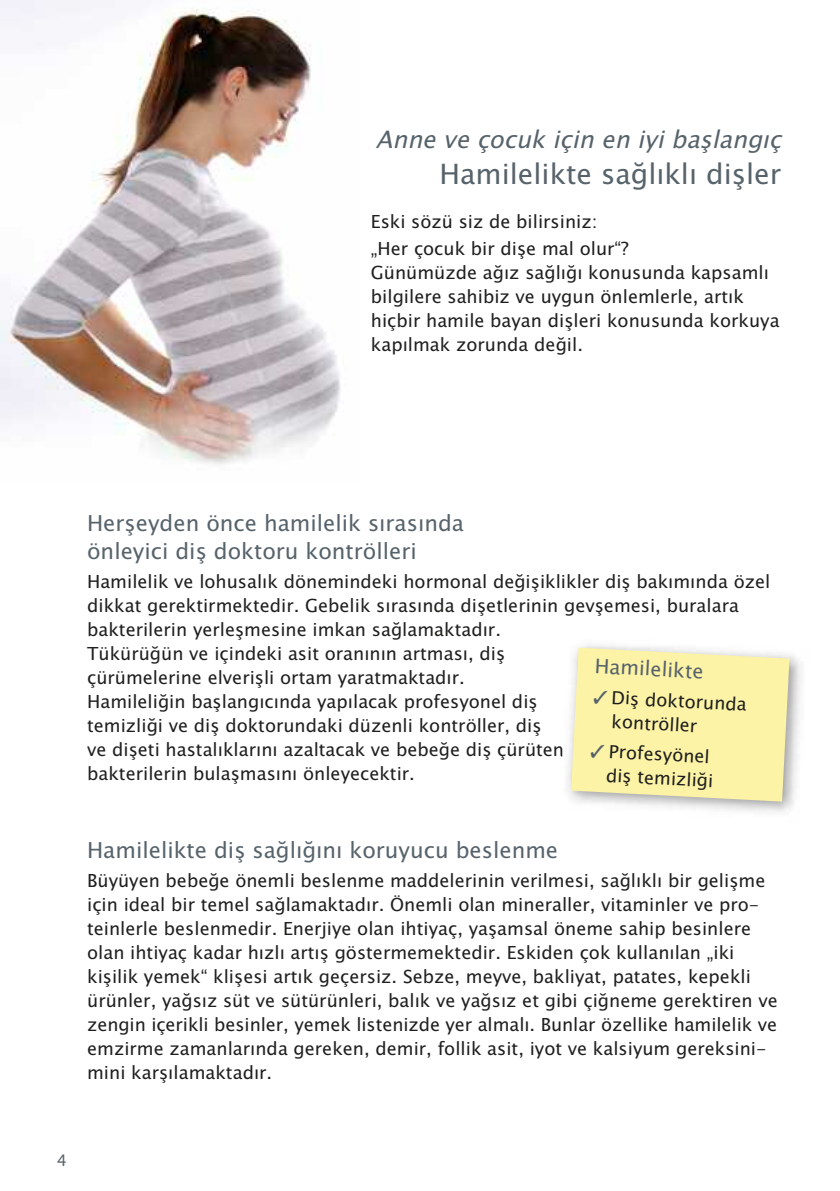
<style>
.page{position:relative;width:840px;height:1191px;background:#fff}
.page>*{position:absolute;margin:0;border:0;box-sizing:border-box;transform-origin:0 0}
.t1{font:28px "Lucida Sans Unicode";color:#57636b}
.t2{font:italic 24px "Lucida Sans Unicode";color:#57636b}
.t3{font:22px/28px "Lucida Sans Unicode";color:#57636b}
.t4{font:20px "Lucida Sans Unicode";color:#57636b}
.t5{font:18px/24px "Lucida Sans Unicode";color:#1f1f1e}
.t6{font:16px "Lucida Sans Unicode";color:#57636b}
.s1{color:#57636b}
</style>
<div class="page">
<img style="left:0;top:0;width:341px;height:465px">
<img style="left:560px;top:645px;width:242px;height:167px">
<svg style="left:570px;top:647px;width:219px;height:154px;background:#f9f0ab"></svg>
<h2 class="t2" style="left:375px;top:125px;width:415px">Anne ve çocuk için en iyi başlangıç</h2>
<h1 class="t1" style="left:439px;top:157px;width:343px">Hamilelikte sağlıklı dişler</h1>
<p class="t5" style="left:371px;top:208px;width:259px;line-height:27.6px">Eski sözü siz de bilirsiniz: „Her çocuk bir dişe mal olur“?</p>
<p class="t5" style="left:371px;top:261px;width:410px">Günümüzde ağız sağlığı konusunda kapsamlı bilgilere sahibiz ve uygun önlemlerle, artık hiçbir hamile bayan dişleri konusunda korkuya kapılmak zorunda değil.</p>
<p class="t3" style="left:87px;top:509px;width:378px">Herşeyden önce hamilelik sırasında önleyici diş doktoru kontrölleri</p>
<p class="t5" style="left:87px;top:570px;width:684px">Hamilelik ve lohusalık dönemindeki hormonal değişiklikler diş bakımında özel dikkat gerektirmektedir. Gebelik sırasında dişetlerinin gevşemesi, buralara bakterilerin yerleşmesine imkan sağlamaktadır.<br>Tükürüğün ve içindeki asit oranının artması, diş<br>çürümelerine elverişli ortam yaratmaktadır.<br>Hamileliğin başlangıcında yapılacak profesyonel diş<br>temizliği ve diş doktorundaki düzenli kontröller, diş<br>ve dişeti hastalıklarını azaltacak ve bebeğe diş çürüten<br>bakterilerin bulaşmasını önleyecektir.</p>
<p class="t4" style="left:595px;top:654px;width:110px;rotate:3deg">Hamilelikte</p>
<p class="t5" style="left:613px;top:685px;width:135px;text-indent:-20px;rotate:3deg"><span class="s1">✓</span> Diş doktorunda kontröller</p>
<p class="t5" style="left:590px;top:738px;width:126px;text-align:right;rotate:3deg"><span class="s1">✓</span> Profesyönel diş temizliği</p>
<p class="t3" style="left:87px;top:836px;width:472px">Hamilelikte diş sağlığını koruyucu beslenme</p>
<p class="t5" style="left:87px;top:869px;width:691px">Büyüyen bebeğe önemli beslenme maddelerinin verilmesi, sağlıklı bir gelişme için ideal bir temel sağlamaktadır. Önemli olan mineraller, vitaminler ve pro&shy;teinlerle beslenmedir. Enerjiye olan ihtiyaç, yaşamsal öneme sahip besinlere olan ihtiyaç kadar hızlı artış göstermemektedir. Eskiden çok kullanılan „iki kişilik yemek“ klişesi artık geçersiz. Sebze, meyve, bakliyat, patates, kepekli ürünler, yağsız süt ve sütürünleri, balık ve yağsız et gibi çiğneme gerektiren ve zengin içerikli besinler, yemek listenizde yer almalı. Bunlar özellike hamilelik ve emzirme zamanlarında gereken, demir, follik asit, iyot ve kalsiyum gereksini&shy;mini karşılamaktadır.</p>
<p class="t6" style="left:57px;top:1151px;width:12px">4</p>
</div>
